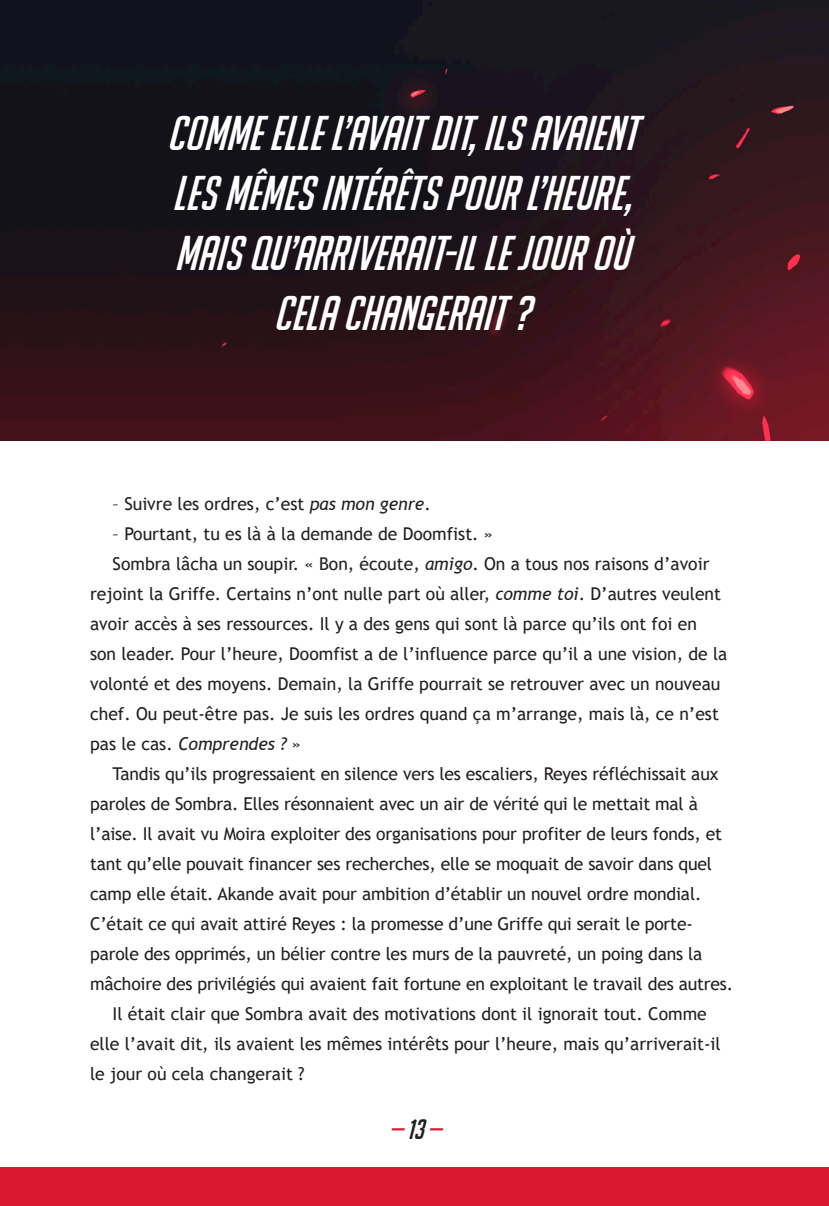
<style>
.page{position:relative;width:829px;height:1206px;background:#fff}
.page>*{position:absolute;margin:0;border:0;box-sizing:border-box;transform-origin:0 0}
.Pull_quote_1{font:italic 47.5px/60px "Big Noodle Too";color:#fff;text-align:center}
.t1{font:italic 27.5px "Big Noodle Too";color:#d9172e}
.Body{font:17.75px/30px "Trebuchet MS";letter-spacing:-.01em;color:#231f20}
.s1{font-style:italic}
.s2{color:#231f20}
</style>
<div class="page">
<div style="left:0;top:1167px;width:828px;height:39px;background:#d9172e"></div>
<img style="left:0;top:0;width:828px;height:441px">
<p class="Pull_quote_1" style="left:167px;top:102px;width:470px">COMME ELLE L’AVAIT DIT, ILS AVAIENT<br>LES MÊMES INTÉRÊTS POUR L’HEURE,<br>MAIS QU’ARRIVERAIT-IL LE JOUR OÙ<br>CELA CHANGERAIT ?</p>
<p class="Body" style="left:112px;top:489px;width:319px">– Suivre les ordres, c’est <span class="s1">pas mon genre</span>.</p>
<p class="Body" style="left:112px;top:519px;width:382px">– Pourtant, tu es là à la demande de Doomfist. »</p>
<p class="Body" style="left:90px;top:549px;width:638px;text-indent:22px">Sombra lâcha un soupir. « Bon, écoute, <span class="s1">amigo</span>. On a tous nos raisons d’avoir rejoint la Griffe. Certains n’ont nulle part où aller, <span class="s1">comme toi</span>. D’autres veulent avoir accès à ses ressources. Il y a des gens qui sont là parce qu’ils ont foi en son leader. Pour l’heure, Doomfist a de l’influence parce qu’il a une vision, de la volonté et des moyens. Demain, la Griffe pourrait se retrouver avec un nouveau chef. Ou peut-être pas. Je suis les ordres quand ça m’arrange, mais là, ce n’est pas le cas. <span class="s1">Comprendes ?</span> »</p>
<p class="Body" style="left:90px;top:759px;width:644px;text-indent:22px">Tandis qu’ils progressaient en silence vers les escaliers, Reyes réfléchissait aux paroles de Sombra. Elles résonnaient avec un air de vérité qui le mettait mal à l’aise. Il avait vu Moira exploiter des organisations pour profiter de leurs fonds, et tant qu’elle pouvait financer ses recherches, elle se moquait de savoir dans quel camp elle était. Akande avait pour ambition d’établir un nouvel ordre mondial.<br>C’était ce qui avait attiré Reyes : la promesse d’une Griffe qui serait le porte&shy;parole des opprimés, un bélier contre les murs de la pauvreté, un poing dans la mâchoire des privilégiés qui avaient fait fortune en exploitant le travail des autres.</p>
<p class="Body" style="left:90px;top:999px;width:631px;text-indent:22px">Il était clair que Sombra avait des motivations dont il ignorait tout. Comme elle l’avait dit, ils avaient les mêmes intérêts pour l’heure, mais qu’arriverait-il le jour où cela changerait ?</p>
<h2 class="t1" style="left:389px;top:1113px;width:53px">— <span class="s2">13</span> —</h2>
</div>
